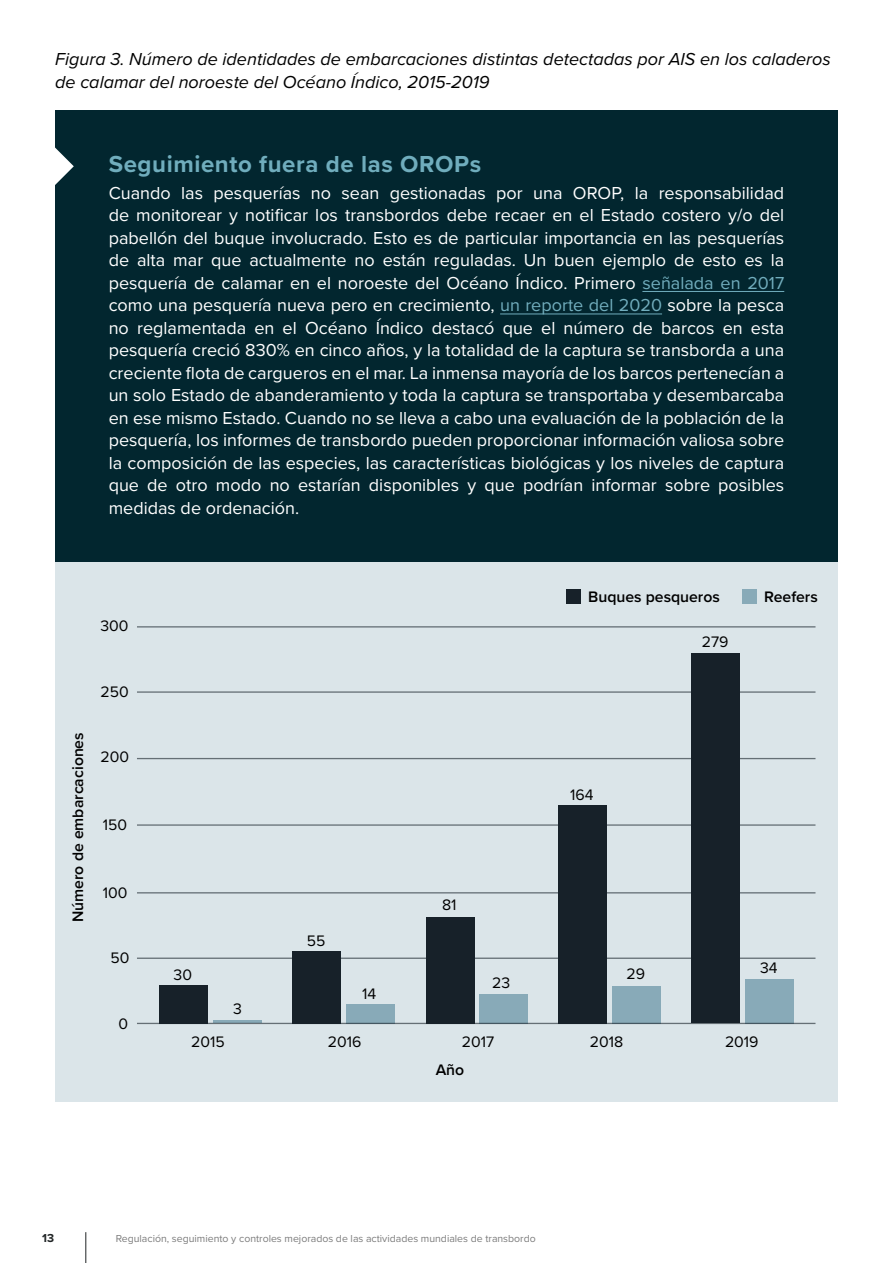
<style>
.page{position:relative;width:893px;height:1263px;background:#fff}
.page>*{position:absolute;margin:0;border:0;box-sizing:border-box;transform-origin:0 0}
.t1{font:700 24px "Proxima Nova";letter-spacing:.025em;color:#70adbd}
.t2{font:18px/22.5px "Proxima Nova";color:#fff;text-align:justify}
.t3{font:italic 18px/22.5px "Proxima Nova";color:#000}
.t4{font:15.75px "Proxima Nova";color:#000}
.t5{font:600 15.75px "Proxima Nova";color:#000}
.t6{font:700 12px "Proxima Nova";color:#202425}
.t7{font:10.5px "Proxima Nova";color:#7c7c7c}
.s1{color:#71adbd}
</style>
<div class="page">
<hr style="left:85px;top:1232px;width:1px;height:31px;background:#202425">
<div style="left:55px;top:111px;width:783px;height:451px;background:#02262f"></div>
<hr style="left:642px;top:291px;width:142px;height:1px;background:#71adbd">
<hr style="left:500px;top:313px;width:162px;height:1px;background:#71adbd">
<div style="left:55px;top:563px;width:783px;height:539px;background:#dbe5e9"></div>
<hr style="left:137px;top:626px;width:678px;height:1px;background:#172129">
<hr style="left:137px;top:691px;width:678px;height:2px;background:#172129">
<hr style="left:137px;top:758px;width:678px;height:1px;background:#172129">
<hr style="left:137px;top:824px;width:678px;height:2px;background:#172129">
<hr style="left:137px;top:892px;width:678px;height:1px;background:#172129">
<hr style="left:137px;top:957px;width:678px;height:2px;background:#172129">
<div style="left:160px;top:985px;width:48px;height:38px;background:#172129"></div>
<div style="left:293px;top:951px;width:48px;height:72px;background:#172129"></div>
<div style="left:426px;top:917px;width:48px;height:106px;background:#172129"></div>
<div style="left:559px;top:805px;width:48px;height:218px;background:#172129"></div>
<div style="left:613px;top:986px;width:48px;height:37px;background:#88aab8"></div>
<div style="left:742px;top:589px;width:15px;height:15px;background:#88aab8"></div>
<div style="left:566px;top:589px;width:15px;height:15px;background:#172129"></div>
<div style="left:745px;top:979px;width:48px;height:44px;background:#88aab8"></div>
<div style="left:692px;top:653px;width:48px;height:370px;background:#172129"></div>
<div style="left:479px;top:994px;width:48px;height:29px;background:#88aab8"></div>
<div style="left:346px;top:1004px;width:48px;height:19px;background:#88aab8"></div>
<hr style="left:213px;top:1020px;width:48px;height:3px;background:#88aab8">
<hr style="left:137px;top:1023px;width:678px;height:1px;background:#172129">
<svg style="left:55px;top:147px;width:19px;height:38px"></svg>
<p class="t3" style="left:55px;top:47px;width:777px">Figura 3. Número de identidades de embarcaciones distintas detectadas por AIS en los caladeros de calamar del noroeste del Océano Índico, 2015-2019</p>
<h1 class="t1" style="left:109px;top:146px;width:374px">Seguimiento fuera de las OROPs</h1>
<p class="t2" style="left:109px;top:181px;width:677px">Cuando las pesquerías no sean gestionadas por una OROP, la responsabilidad de monitorear y notificar los transbordos debe recaer en el Estado costero y/o del pabellón del buque involucrado. Esto es de particular importancia en las pesquerías de alta mar que actualmente no están reguladas. Un buen ejemplo de esto es la pesquería de calamar en el noroeste del Océano Índico. Primero <span class="s1">señalada en 2017 </span>como una pesquería nueva pero en crecimiento, <span class="s1">un reporte del 2020</span> sobre la pesca no reglamentada en el Océano Índico destacó que el número de barcos en esta pesquería creció 830% en cinco años, y la totalidad de la captura se transborda a una creciente flota de cargueros en el mar. La inmensa mayoría de los barcos pertenecían a un solo Estado de abanderamiento y toda la captura se transportaba y desembarcaba en ese mismo Estado. Cuando no se lleva a cabo una evaluación de la población de la pesquería, los informes de transbordo pueden proporcionar información valiosa sobre la composición de las especies, las características biológicas y los niveles de captura que de otro modo no estarían disponibles y que podrían informar sobre posibles medidas de ordenación.</p>
<p class="t4" style="left:101px;top:614px;width:30px">300</p>
<p class="t5" style="left:66px;top:922px;width:191px;rotate:-90deg">Número de embarcaciones</p>
<p class="t4" style="left:101px;top:680px;width:30px">250</p>
<p class="t4" style="left:101px;top:745px;width:30px">200</p>
<p class="t4" style="left:103px;top:813px;width:26px">150</p>
<p class="t4" style="left:103px;top:881px;width:26px">100</p>
<p class="t4" style="left:111px;top:946px;width:20px">50</p>
<p class="t4" style="left:118px;top:1011px;width:11px">0</p>
<p class="t4" style="left:174px;top:963px;width:20px">30</p>
<p class="t4" style="left:233px;top:996px;width:10px">3</p>
<p class="t4" style="left:307px;top:929px;width:20px">55</p>
<p class="t4" style="left:362px;top:982px;width:16px">14</p>
<p class="t4" style="left:442px;top:893px;width:16px">81</p>
<p class="t4" style="left:492px;top:971px;width:20px">23</p>
<p class="t4" style="left:191px;top:1030px;width:35px">2015</p>
<p class="t4" style="left:328px;top:1030px;width:35px">2016</p>
<p class="t4" style="left:462px;top:1030px;width:34px">2017</p>
<p class="t5" style="left:436px;top:1058px;width:30px">Año</p>
<p class="t5" style="left:588px;top:585px;width:133px">Buques pesqueros</p>
<p class="t5" style="left:764px;top:585px;width:55px">Reefers</p>
<p class="t4" style="left:570px;top:783px;width:25px">164</p>
<p class="t4" style="left:702px;top:630px;width:28px">279</p>
<p class="t4" style="left:626px;top:962px;width:20px">29</p>
<p class="t4" style="left:760px;top:956px;width:19px">34</p>
<p class="t4" style="left:590px;top:1030px;width:35px">2018</p>
<p class="t4" style="left:725px;top:1030px;width:35px">2019</p>
<p class="t6" style="left:42px;top:1229px;width:13px">13</p>
<p class="t7" style="left:116px;top:1230px;width:421px">Regulación, seguimiento y controles mejorados de las actividades mundiales de transbordo</p>
</div>
